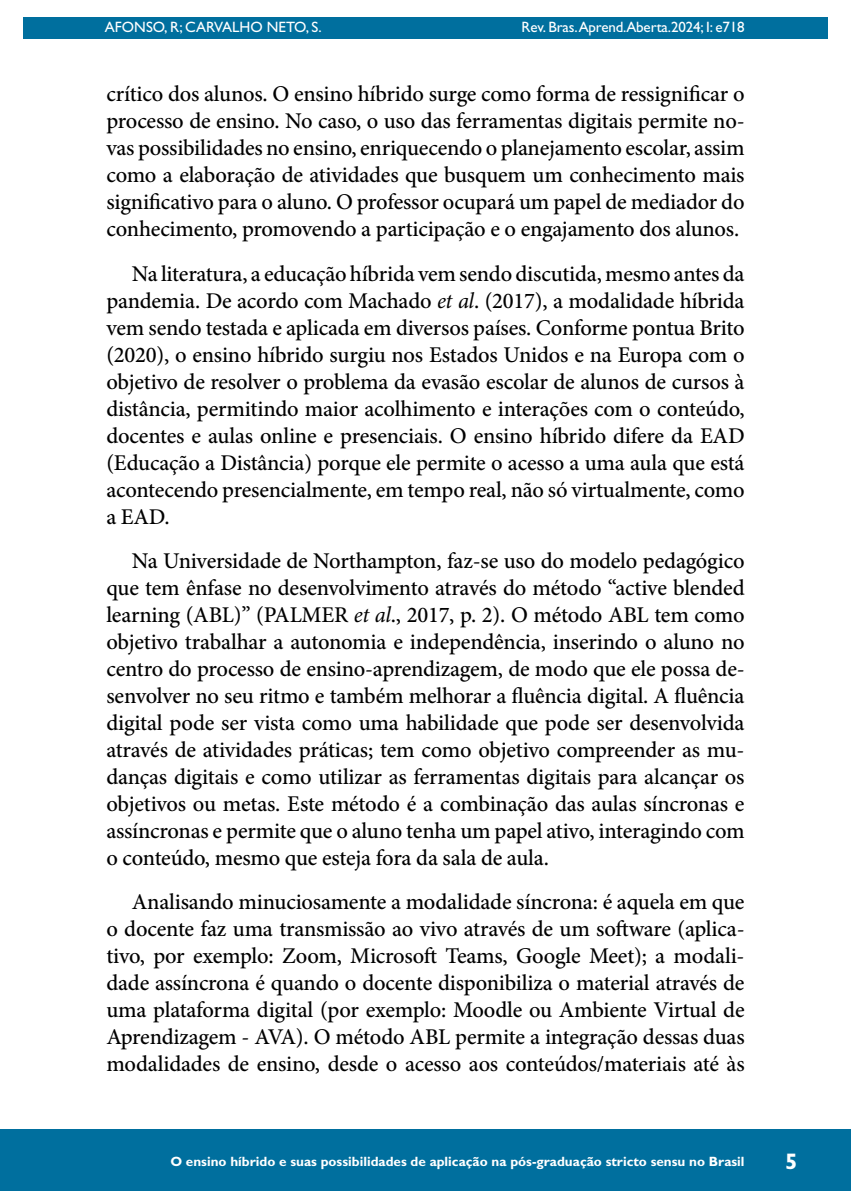
<style>
.page{position:relative;width:851px;height:1191px;background:#fff}
.page>*{position:absolute;margin:0;border:0;box-sizing:border-box;transform-origin:0 0}
.t1{font:500 22.5px/27px "Minion Pro";letter-spacing:-.01em;color:#000;text-align:justify}
.t2{font:700 22.5px "Gill Sans Std";color:#fff}
.t3{font:15px "Gill Sans Std";letter-spacing:-.01em;color:#fff}
.t4{font:700 13.5px "Gill Sans Std";color:#fff}
.s1{font-weight:400;font-style:italic}
</style>
<div class="page">
<hr style="left:104px;top:0;width:1px;height:467px;background:#006f9e">
<div style="left:23px;top:17px;width:804px;height:21px;background:#006f9e"></div>
<div style="left:0;top:1129px;width:850px;height:62px;background:#006f9e"></div>
<p class="t3" style="left:105px;top:18px;width:218px">AFONSO, R; CARVALHO NETO, S.</p>
<p class="t3" style="left:521px;top:18px;width:224px">Rev. Bras.Aprend.Aberta.2024; I: e718</p>
<p class="t1" style="left:106px;top:81px;width:639px">crítico dos alunos. O ensino híbrido surge como forma de ressignificar o processo de ensino. No caso, o uso das ferramentas digitais permite no&shy;vas possibilidades no ensino, enriquecendo o planejamento escolar, assim como a elaboração de atividades que busquem um conhecimento mais significativo para o aluno. O professor ocupará um papel de mediador do conhecimento, promovendo a participação e o engajamento dos alunos.</p>
<p class="t1" style="left:106px;top:260px;width:639px;text-indent:26px">Na literatura, a educação híbrida vem sendo discutida, mesmo antes da pandemia. De acordo com Machado <span class="s1">et al</span>. (2017), a modalidade híbrida vem sendo testada e aplicada em diversos países. Conforme pontua Brito (2020), o ensino híbrido surgiu nos Estados Unidos e na Europa com o objetivo de resolver o problema da evasão escolar de alunos de cursos à distância, permitindo maior acolhimento e interações com o conteúdo, docentes e aulas online e presenciais. O ensino híbrido difere da EAD (Educação a Distância) porque ele permite o acesso a uma aula que está acontecendo presencialmente, em tempo real, não só virtualmente, como a EAD.</p>
<p class="t1" style="left:106px;top:547px;width:639px;text-indent:26px">Na Universidade de Northampton, faz-se uso do modelo pedagógico que tem ênfase no desenvolvimento através do método “active blended learning (ABL)” (PALMER <span class="s1">et al</span>., 2017, p. 2). O método ABL tem como objetivo trabalhar a autonomia e independência, inserindo o aluno no centro do processo de ensino-aprendizagem, de modo que ele possa de&shy;senvolver no seu ritmo e também melhorar a fluência digital. A fluência digital pode ser vista como uma habilidade que pode ser desenvolvida através de atividades práticas; tem como objetivo compreender as mu&shy;danças digitais e como utilizar as ferramentas digitais para alcançar os objetivos ou metas. Este método é a combinação das aulas síncronas e assíncronas e permite que o aluno tenha um papel ativo, interagindo com o conteúdo, mesmo que esteja fora da sala de aula.</p>
<p class="t1" style="left:106px;top:888px;width:639px;text-indent:26px">Analisando minuciosamente a modalidade síncrona: é aquela em que o docente faz uma transmissão ao vivo através de um software (aplica&shy;tivo, por exemplo: Zoom, Microsoft Teams, Google Meet); a modali&shy;dade assíncrona é quando o docente disponibiliza o material através de uma plataforma digital (por exemplo: Moodle ou Ambiente Virtual de Aprendizagem - AVA). O método ABL permite a integração dessas duas modalidades de ensino, desde o acesso aos conteúdos/materiais até às</p>
<p class="t4" style="left:170px;top:1153px;width:575px">O ensino híbrido e suas possibilidades de aplicação na pós-graduação stricto sensu no Brasil</p>
<p class="t2" style="left:785px;top:1148px;width:14px">5</p>
</div>
